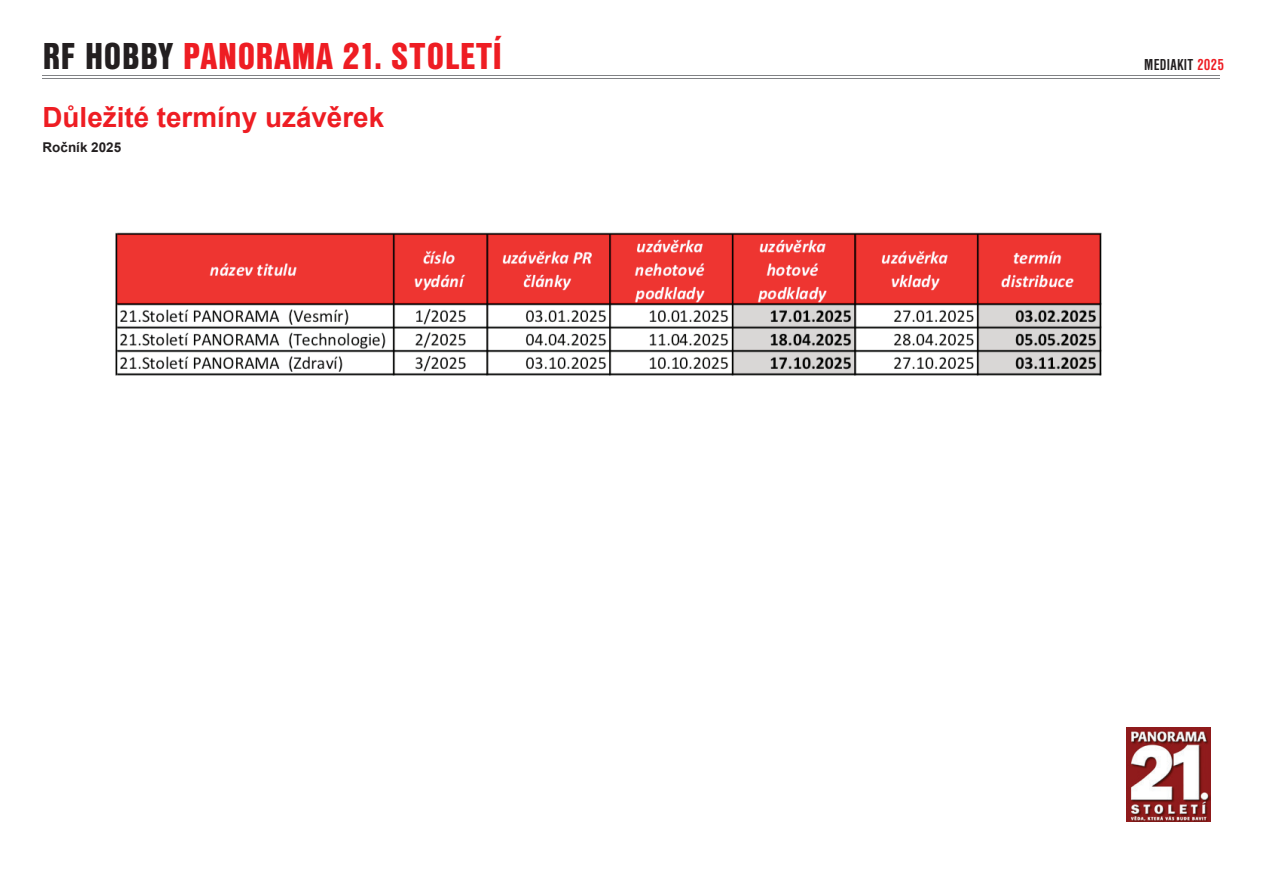
<style>
.page{position:relative;width:1263px;height:893px;background:#fff}
.page>*{position:absolute;margin:0;border:0;box-sizing:border-box;transform-origin:0 0}
.t1{font:39px "Nimbus Sans DOT Blac Cond";letter-spacing:.02em;color:#ee1d23}
.t2{font:700 27.75px "Arial";color:#ee1d23}
.t3{font:700 condensed 16.5px "Nimbus Sans DOT";letter-spacing:.015em;color:#231f20}
.t4{font:700 13.5px "Arial";color:#231f20}
.s1{color:#231f20}
.s2{color:#ee1d23}
</style>
<div class="page">
<hr style="left:43px;top:75px;width:1177px;height:1px;background:#808285">
<hr style="left:43px;top:78px;width:1177px;height:1px;background:#808285">
<img style="left:115px;top:232px;width:987px;height:144px">
<img style="left:1126px;top:728px;width:84px;height:93px">
<p class="t1" style="left:43px;top:33px;width:461px"><span class="s1">RF HOBBY</span> PANORAMA 21. STOLETÍ</p>
<p class="t2" style="left:43px;top:99px;width:343px">Důležité termíny uzávěrek</p>
<p class="t4" style="left:43px;top:139px;width:80px">Ročník 2025</p>
<p class="t3" style="left:1144px;top:56px;width:81px">MEDIAKIT <span class="s2">2025</span></p>
</div>
